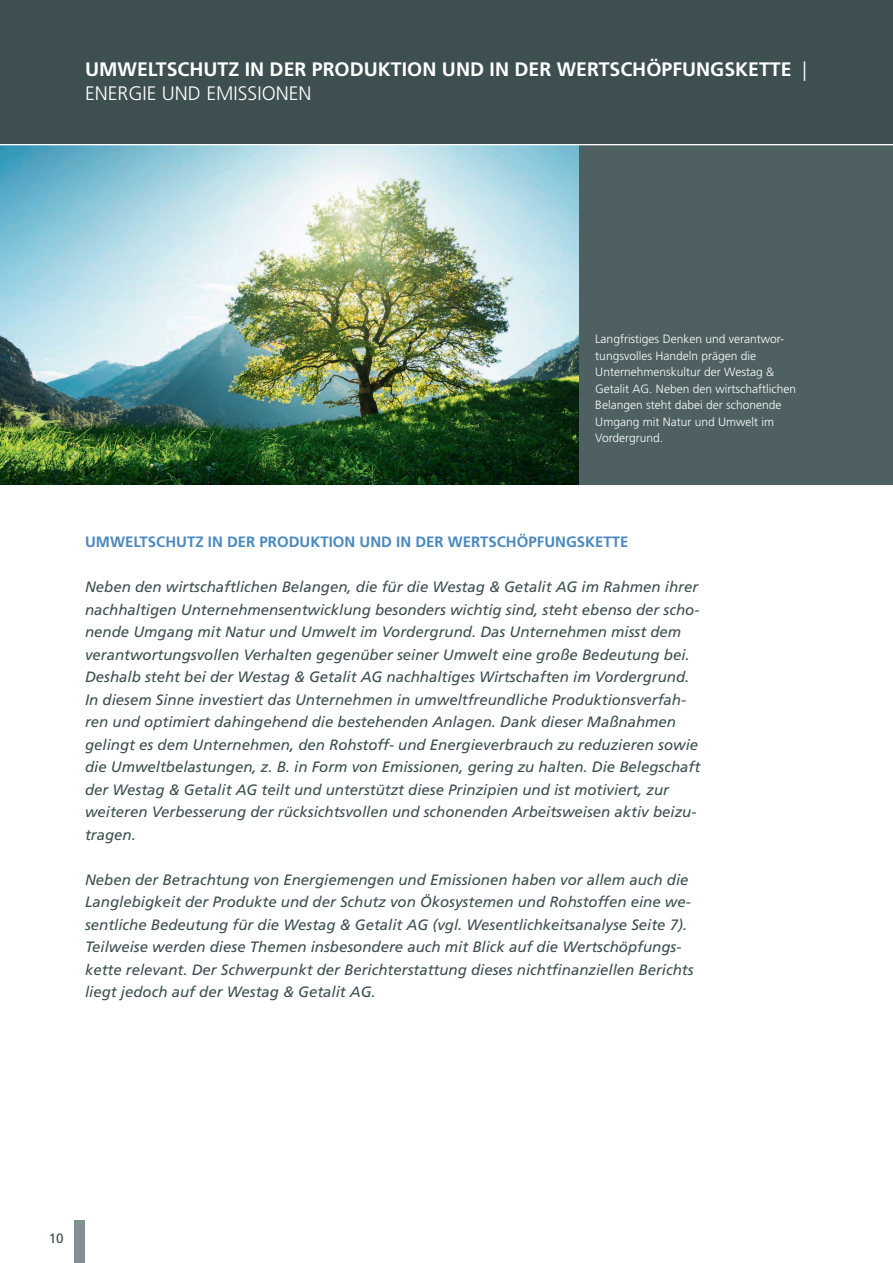
<style>
.page{position:relative;width:893px;height:1263px;background:#fff}
.page>*{position:absolute;margin:0;border:0;box-sizing:border-box;transform-origin:0 0}
.t1{font:700 19.5px/23.4px "Frutiger LT Pro";color:#fff}
.t2{font:italic 15px/22.5px "Frutiger LT Pro";color:#3d4f51}
.t3{font:700 15px "Frutiger LT Pro";color:#4a89be}
.t4{font:13.5px "Frutiger LT Pro";color:#3d4f51}
.t5{font:300 12px/16.5px "Frutiger LT Pro";color:#fff}
.s1{font-weight:300}
</style>
<div class="page">
<div style="left:0;top:0;width:893px;height:145px;background:#3d4f51"></div>
<div style="left:0;top:145px;width:893px;height:340px;background:#4e6062"></div>
<img style="left:0;top:145px;width:578px;height:340px">
<hr style="left:0;top:144px;width:893px;height:1px;background:#fff">
<div style="left:74px;top:1220px;width:11px;height:43px;background:#809093"></div>
<h1 class="t1" style="left:85px;top:58px;width:723px">UMWELTSCHUTZ IN DER PRODUKTION UND IN DER WERTSCHÖPFUNGSKETTE <span class="s1">|<br>ENERGIE UND EMISSIONEN</span></h1>
<p class="t5" style="left:595px;top:331px;width:202px">Langfristiges Denken und verantwor&shy;tungsvolles Handeln prägen die<br>Unternehmenskultur der Westag &amp;<br>Getalit AG. Neben den wirtschaftlichen<br>Belangen steht dabei der schonende<br>Umgang mit Natur und Umwelt im<br>Vordergrund.</p>
<p class="t3" style="left:85px;top:533px;width:545px">UMWELTSCHUTZ IN DER PRODUKTION UND IN DER WERTSCHÖPFUNGSKETTE</p>
<p class="t2" style="left:85px;top:576px;width:617px">Neben den wirtschaftlichen Belangen, die für die Westag &amp; Getalit AG im Rahmen ihrer nachhaltigen Unternehmensentwicklung besonders wichtig sind, steht ebenso der scho&shy;nende Umgang mit Natur und Umwelt im Vordergrund. Das Unternehmen misst dem verantwortungsvollen Verhalten gegenüber seiner Umwelt eine große Bedeutung bei.<br>Deshalb steht bei der Westag &amp; Getalit AG nachhaltiges Wirtschaften im Vordergrund.<br>In diesem Sinne investiert das Unternehmen in umweltfreundliche Produktionsverfah&shy;ren und optimiert dahingehend die bestehenden Anlagen. Dank dieser Maßnahmen gelingt es dem Unternehmen, den Rohstoff- und Energieverbrauch zu reduzieren sowie die Umweltbelastungen, z. B. in Form von Emissionen, gering zu halten. Die Belegschaft der Westag &amp; Getalit AG teilt und unterstützt diese Prinzipien und ist motiviert, zur weiteren Verbesserung der rücksichtsvollen und schonenden Arbeitsweisen aktiv beizu&shy;tragen.</p>
<p class="t2" style="left:85px;top:868px;width:610px">Neben der Betrachtung von Energiemengen und Emissionen haben vor allem auch die Langlebigkeit der Produkte und der Schutz von Ökosystemen und Rohstoffen eine we&shy;sentliche Bedeutung für die Westag &amp; Getalit AG (vgl. Wesentlichkeitsanalyse Seite 7).<br>Teilweise werden diese Themen insbesondere auch mit Blick auf die Wertschöpfungs&shy;kette relevant. Der Schwerpunkt der Berichterstattung dieses nichtfinanziellen Berichts liegt jedoch auf der Westag &amp; Getalit AG.</p>
<p class="t4" style="left:49px;top:1231px;width:17px">10</p>
</div>
